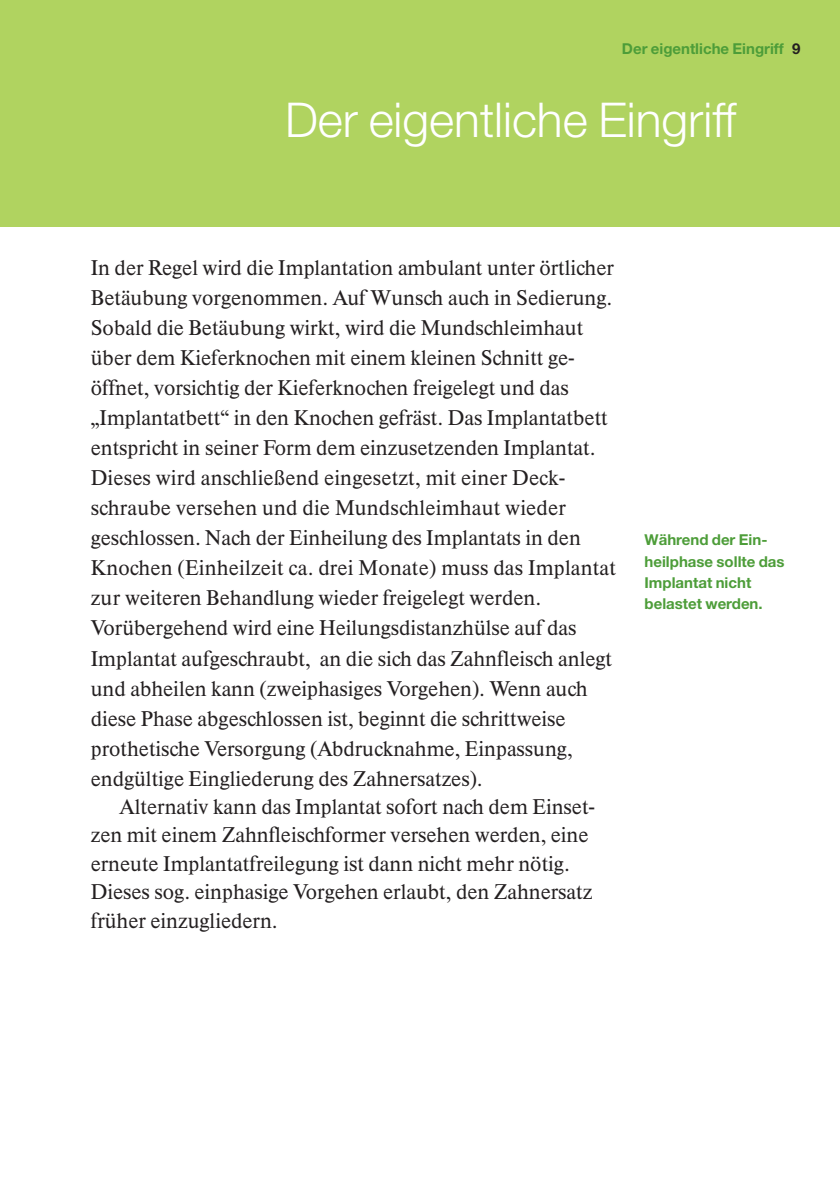
<style>
.page{position:relative;width:840px;height:1191px;background:#fff}
.page>*{position:absolute;margin:0;border:0;box-sizing:border-box;transform-origin:0 0}
.t1{font:300 48px "Helvetica Neue";color:#fff}
.t2{font:500 21px/30px "Times BQ";color:#231f20}
.t3{font:700 15px/21.2px "Helvetica Neue";color:#4d9d39}
.s1{color:#231f20}
</style>
<div class="page">
<div style="left:0;top:0;width:839px;height:227px;background:#b0d360"></div>
<p class="t3" style="left:621px;top:38px;width:180px">Der eigentliche Eingriff <span class="s1">9</span></p>
<h1 class="t1" style="left:285px;top:91px;width:452px">Der eigentliche Eingriff</h1>
<p class="t2" style="left:91px;top:252px;width:526px">In der Regel wird die Implantation ambulant unter örtlicher Betäubung vorgenommen. Auf Wunsch auch in Sedierung.<br>Sobald die Betäubung wirkt, wird die Mundschleimhaut über dem Kieferknochen mit einem kleinen Schnitt ge&shy;öffnet, vorsichtig der Kieferknochen freigelegt und das „Implantatbett“ in den Knochen gefräst. Das Implantatbett entspricht in seiner Form dem einzusetzenden Implantat.<br>Dieses wird anschließend eingesetzt, mit einer Deck&shy;schraube versehen und die Mundschleimhaut wieder geschlossen. Nach der Einheilung des Implantats in den Knochen (Einheilzeit ca. drei Monate) muss das Implantat zur weiteren Behandlung wieder freigelegt werden.<br>Vorübergehend wird eine Heilungsdistanzhülse auf das Implantat aufgeschraubt, an die sich das Zahnfleisch anlegt und abheilen kann (zweiphasiges Vorgehen). Wenn auch diese Phase abgeschlossen ist, beginnt die schrittweise prothetische Versorgung (Abdrucknahme, Einpassung, endgültige Eingliederung des Zahnersatzes).</p>
<p class="t2" style="left:91px;top:792px;width:505px;line-height:28.4px;text-indent:28px">Alternativ kann das Implantat sofort nach dem Einset&shy;zen mit einem Zahnfleischformer versehen werden, eine erneute Implantatfreilegung ist dann nicht mehr nötig.<br>Dieses sog. einphasige Vorgehen erlaubt, den Zahnersatz früher einzugliedern.</p>
<p class="t3" style="left:644px;top:529px;width:141px">Während der Ein&shy;heilphase sollte das<br>Implantat nicht belastet werden.</p>
</div>
